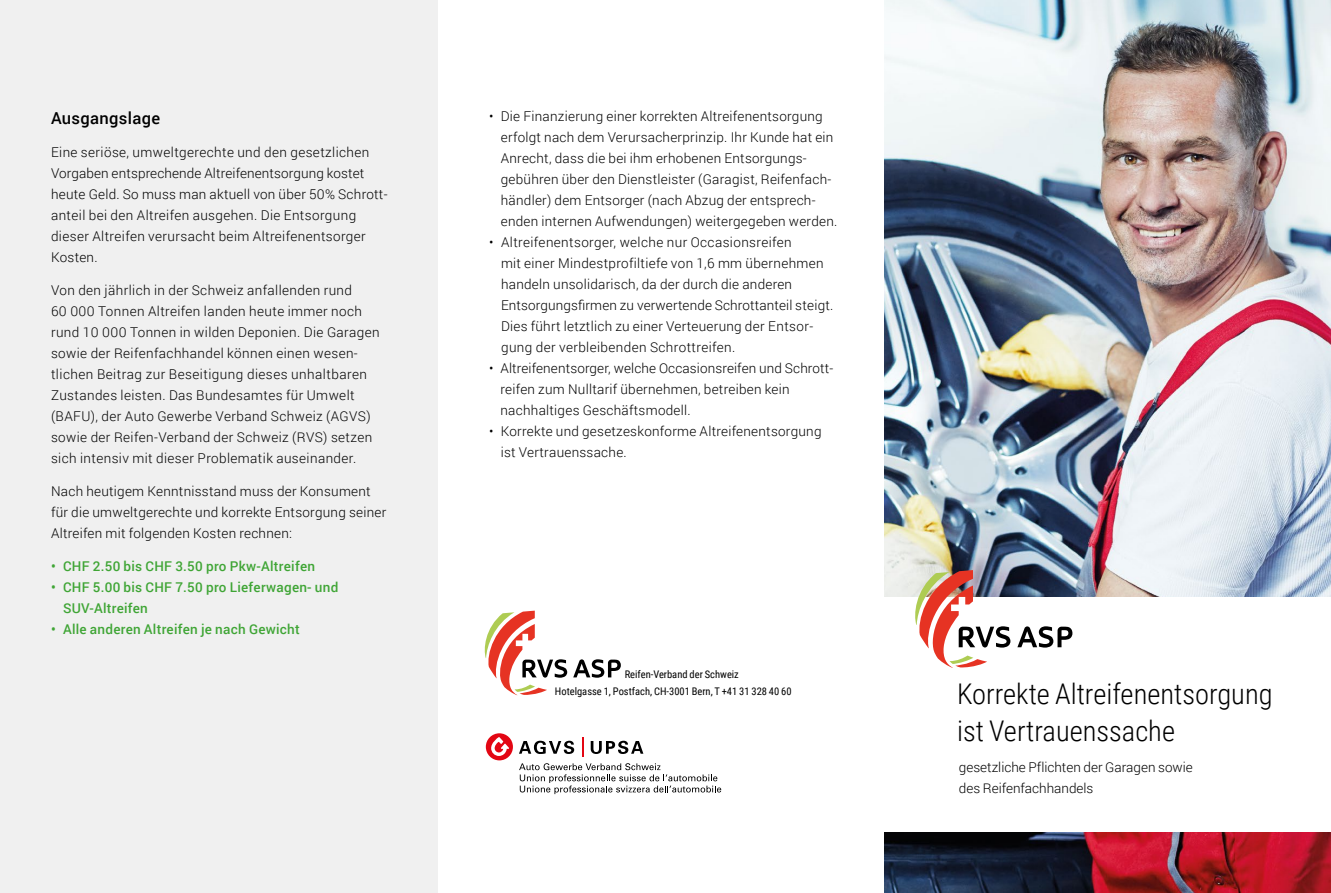
<style>
.page{position:relative;width:1331px;height:893px;background:#fff}
.page>*{position:absolute;margin:0;border:0;box-sizing:border-box;transform-origin:0 0}
.t1{font:300 28.5px/37.5px "Roboto Condensed";color:#000}
.t2{font:500 16.5px "Roboto";letter-spacing:.02em;color:#000}
.t3{font:300 13.5px/21px "Roboto";letter-spacing:.02em;color:#000}
.t4{font:500 13.5px/21px "Roboto";letter-spacing:.02em;color:#3fa535}
.t5{font:300 13.5px/21px "Roboto";color:#000}
.t6{font:10.5px/16.8px "Roboto Condensed";color:#000}
</style>
<div class="page">
<img style="left:884px;top:0;width:447px;height:893px">
<div style="left:0;top:0;width:438px;height:893px;background:#f0f0f0"></div>
<svg style="left:519px;top:763px;width:202px;height:31px"></svg>
<div style="left:486px;top:733px;width:27px;height:27px;background:#e30613;border-radius:50%"></div>
<hr style="left:582px;top:737px;width:2px;height:20px;background:#e30613">
<svg style="left:519px;top:741px;width:55px;height:13px"></svg>
<svg style="left:591px;top:741px;width:52px;height:13px"></svg>
<svg style="left:491px;top:737px;width:18px;height:19px"></svg>
<div style="left:876px;top:597px;width:455px;height:234px;background:#fff"></div>
<svg style="left:1017px;top:626px;width:55px;height:22px"></svg>
<svg style="left:915px;top:570px;width:95px;height:98px"></svg>
<svg style="left:573px;top:659px;width:48px;height:19px"></svg>
<svg style="left:485px;top:611px;width:82px;height:84px"></svg>
<p class="t2" style="left:51px;top:106px;width:111px">Ausgangslage</p>
<p class="t3" style="left:51px;top:141px;width:338px">Eine seriöse, umweltgerechte und den gesetzlichen Vorgaben entsprechende Altreifenentsorgung kostet heute Geld. So muss man aktuell von über 50% Schrott&shy;anteil bei den Altreifen ausgehen. Die Entsorgung dieser Altreifen verursacht beim Altreifenentsorger Kosten.</p>
<p class="t3" style="left:51px;top:279px;width:330px">Von den jährlich in der Schweiz anfallenden rund<br>60 000 Tonnen Altreifen landen heute immer noch rund 10 000 Tonnen in wilden Deponien. Die Garagen sowie der Reifenfachhandel können einen wesen&shy;tlichen Beitrag zur Beseitigung dieses unhaltbaren Zustandes leisten. Das Bundesamtes für Umwelt (BAFU), der Auto Gewerbe Verband Schweiz (AGVS) sowie der Reifen-Verband der Schweiz (RVS) setzen sich intensiv mit dieser Problematik auseinander.</p>
<p class="t3" style="left:51px;top:480px;width:337px">Nach heutigem Kenntnisstand muss der Konsument für die umweltgerechte und korrekte Entsorgung seiner<br>Altreifen mit folgenden Kosten rechnen:</p>
<p class="t4" style="left:51px;top:555px;width:266px">• CHF 2.50 bis CHF 3.50 pro Pkw-Altreifen</p>
<p class="t4" style="left:63px;top:576px;width:277px;text-indent:-12px">• CHF 5.00 bis CHF 7.50 pro Lieferwagen- und<br>SUV-Altreifen</p>
<p class="t4" style="left:51px;top:618px;width:250px">• Alle anderen Altreifen je nach Gewicht</p>
<p class="t3" style="left:501px;top:105px;width:338px;text-indent:-12px">• Die Finanzierung einer korrekten Altreifenentsorgung erfolgt nach dem Verursacherprinzip. Ihr Kunde hat ein Anrecht, dass die bei ihm erhobenen Entsorgungs&shy;gebühren über den Dienstleister (Garagist, Reifenfach&shy;händler) dem Entsorger (nach Abzug der entsprech&shy;enden internen Aufwendungen) weitergegeben werden.</p>
<p class="t3" style="left:501px;top:231px;width:334px;text-indent:-12px">• Altreifenentsorger, welche nur Occasionsreifen<br>mit einer Mindestprofiltiefe von 1,6 mm übernehmen handeln unsolidarisch, da der durch die anderen Entsorgungsfirmen zu verwertende Schrottanteil steigt.<br>Dies führt letztlich zu einer Verteuerung der Entsor&shy;gung der verbleibenden Schrottreifen.</p>
<p class="t3" style="left:500px;top:357px;width:334px;text-indent:-12px">• Altreifenentsorger, welche Occasionsreifen und Schrott&shy;reifen zum Nulltarif übernehmen, betreiben kein nachhaltiges Geschäftsmodell.</p>
<p class="t3" style="left:501px;top:420px;width:322px;text-indent:-12px">• Korrekte und gesetzeskonforme Altreifenentsorgung ist Vertrauenssache.</p>
<p class="t6" style="left:555px;top:665px;width:238px;text-indent:70px">Reifen-Verband der Schweiz<br>Hotelgasse 1, Postfach, CH-3001 Bern, T +41 31 328 40 60</p>
<h1 class="t1" style="left:957px;top:674px;width:317px">Korrekte Altreifenentsorgung ist Vertrauenssache</h1>
<p class="t5" style="left:959px;top:756px;width:235px">gesetzliche Pflichten der Garagen sowie des Reifenfachhandels</p>
</div>
